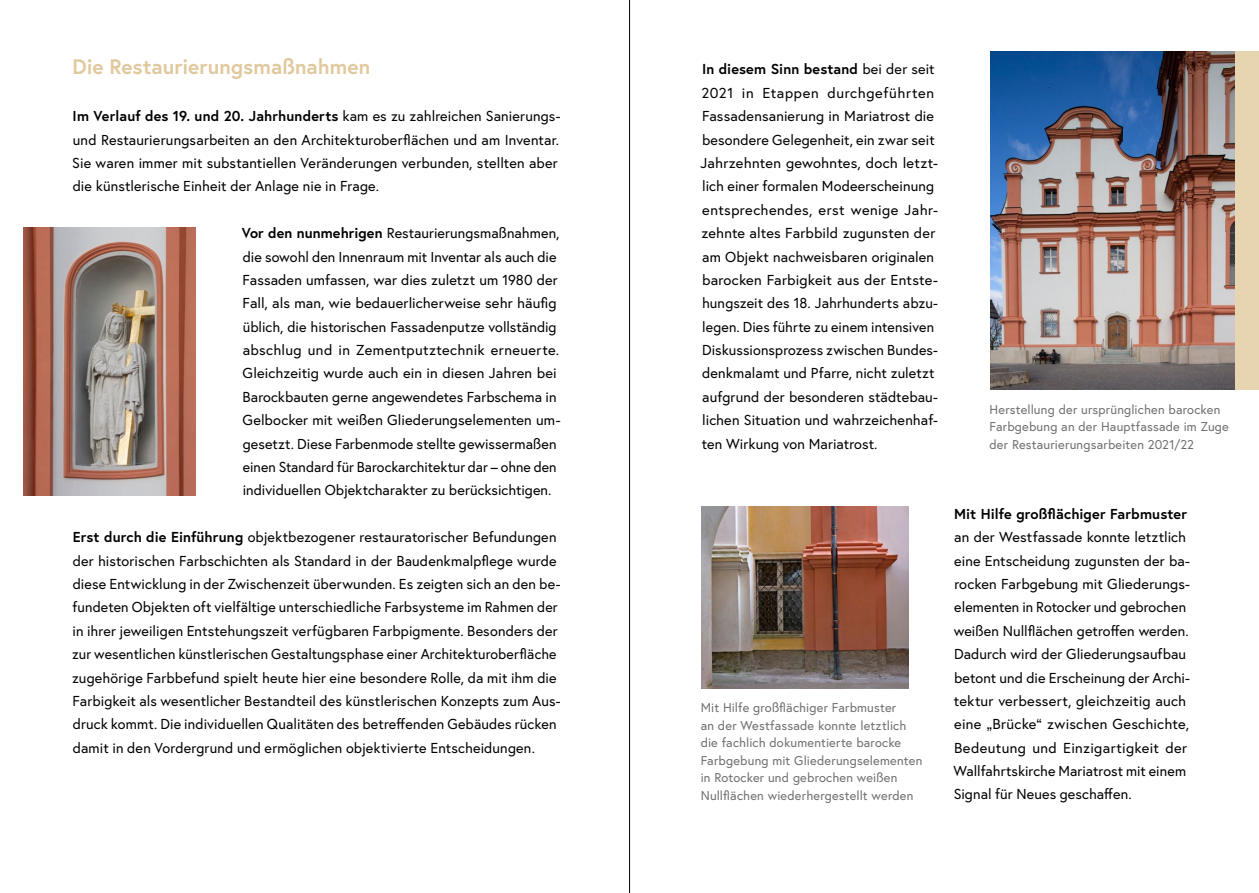
<style>
.page{position:relative;width:1259px;height:893px;background:#fff}
.page>*{position:absolute;margin:0;border:0;box-sizing:border-box;transform-origin:0 0}
.t1{font:700 21px "Europa Austria";letter-spacing:.005em;color:#e1c99e}
.t2{font:14.4px/23.4px "Europa Austria";letter-spacing:.01em;color:#000}
.t3{font:700 14.4px "Europa Austria";letter-spacing:.005em;color:#000}
.t4{font:12.75px/17.5px "Europa Austria";letter-spacing:.015em;color:#6f6f6e}
.s1{font-weight:700}
</style>
<div class="page">
<img style="left:990px;top:51px;width:245px;height:339px">
<img style="left:702px;top:506px;width:206px;height:183px">
<div style="left:1235px;top:51px;width:24px;height:339px;background:#e7d4b0"></div>
<img style="left:23px;top:227px;width:173px;height:268px">
<hr style="left:629px;top:0;width:1px;height:893px;background:#000">
<h1 class="t1" style="left:72px;top:53px;width:299px">Die Restaurierungsmaßnahmen</h1>
<p class="t2" style="left:72px;top:104px;width:489px"><span class="s1">Im Verlauf des 19. und 20. Jahrhunderts</span> kam es zu zahlreichen Sanierungs&shy;und Restaurierungsarbeiten an den Architekturoberflächen und am Inventar.<br>Sie waren immer mit substantiellen Veränderungen verbunden, stellten aber die künstlerische Einheit der Anlage nie in Frage.</p>
<p class="t2" style="left:242px;top:221px;width:320px"><span class="s1">Vor den nunmehrigen</span> Restaurierungsmaßnahmen, die sowohl den Innenraum mit Inventar als auch die Fassaden umfassen, war dies zuletzt um 1980 der Fall, als man, wie bedauerlicherweise sehr häufig üblich, die historischen Fassadenputze vollständig abschlug und in Zementputztechnik erneuerte.<br>Gleichzeitig wurde auch ein in diesen Jahren bei Barockbauten gerne angewendetes Farbschema in Gelbocker mit weißen Gliederungselementen um&shy;gesetzt. Diese Farbenmode stellte gewissermaßen einen Standard für Barockarchitektur dar – ohne den individuellen Objektcharakter zu berücksichtigen.</p>
<p class="t2" style="left:72px;top:525px;width:490px"><span class="s1">Erst durch die Einführung</span> objektbezogener restauratorischer Befundungen der historischen Farbschichten als Standard in der Baudenkmalpflege wurde diese Entwicklung in der Zwischenzeit überwunden. Es zeigten sich an den be&shy;fundeten Objekten oft vielfältige unterschiedliche Farbsysteme im Rahmen der in ihrer jeweiligen Entstehungszeit verfügbaren Farbpigmente. Besonders der zur wesentlichen künstlerischen Gestaltungsphase einer Architekturoberfläche zugehörige Farbbefund spielt heute hier eine besondere Rolle, da mit ihm die Farbigkeit als wesentlicher Bestandteil des künstlerischen Konzepts zum Aus&shy;druck kommt. Die individuellen Qualitäten des betreffenden Gebäudes rücken damit in den Vordergrund und ermöglichen objektivierte Entscheidungen.</p>
<p class="t2" style="left:700px;top:57px;width:239px"><span class="s1">In diesem Sinn bestand</span> bei der seit 2021 in Etappen durchgeführten Fassadensanierung in Mariatrost die besondere Gelegenheit, ein zwar seit Jahrzehnten gewohntes, doch letzt&shy;lich einer formalen Modeerscheinung entsprechendes, erst wenige Jahr&shy;zehnte altes Farbbild zugunsten der am Objekt nachweisbaren originalen barocken Farbigkeit aus der Entste&shy;hungszeit des 18. Jahrhunderts abzu&shy;legen. Dies führte zu einem intensiven Diskussionsprozess zwischen Bundes&shy;denkmalamt und Pfarre, nicht zuletzt aufgrund der besonderen städtebau&shy;lichen Situation und wahrzeichenhaf&shy;ten Wirkung von Mariatrost.</p>
<p class="t4" style="left:989px;top:400px;width:241px">Herstellung der ursprünglichen barocken<br>Farbgebung an der Hauptfassade im Zuge der Restaurierungsarbeiten 2021/22</p>
<p class="t4" style="left:701px;top:699px;width:223px">Mit Hilfe großflächiger Farbmuster<br>an der Westfassade konnte letztlich die fachlich dokumentierte barocke Farbgebung mit Gliederungselementen in Rotocker und gebrochen weißen Nullflächen wiederhergestellt werden</p>
<p class="t3" style="left:954px;top:504px;width:234px">Mit Hilfe großflächiger Farbmuster</p>
<p class="t2" style="left:953px;top:525px;width:238px">an der Westfassade konnte letztlich eine Entscheidung zugunsten der ba&shy;rocken Farbgebung mit Gliederungs&shy;elementen in Rotocker und gebrochen weißen Nullflächen getroffen werden.<br>Dadurch wird der Gliederungsaufbau betont und die Erscheinung der Archi&shy;tektur verbessert, gleichzeitig auch eine „Brücke“ zwischen Geschichte, Bedeutung und Einzigartigkeit der Wallfahrtskirche Mariatrost mit einem Signal für Neues geschaffen.</p>
</div>
